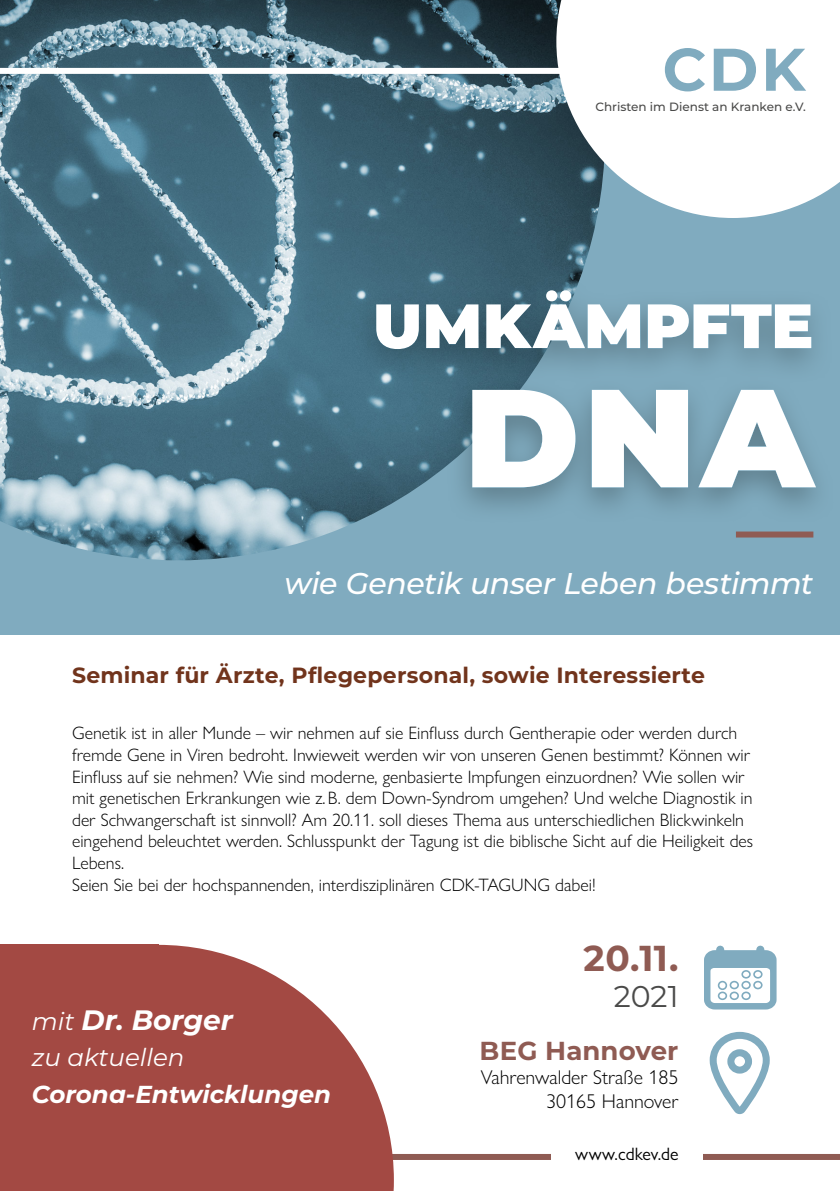
<style>
.page{position:relative;width:840px;height:1191px;background:#fff}
.page>*{position:absolute;margin:0;border:0;box-sizing:border-box;transform-origin:0 0}
.t1{font:900 139.2px "Montserrat";color:#fff}
.t2{font:900 62.4px "Montserrat";letter-spacing:.01em;color:#fff}
.t3{font:700 60px "Montserrat";color:#80abbf}
.Oprt{font:700 36px "Montserrat";color:#8f5b53}
.t4{font:italic 500 30px "Montserrat";letter-spacing:-.01em;color:#fff}
.Oprt-2{font:30px "Montserrat";color:#4a4a49}
.t5{font:italic 700 28px "Montserrat";color:#fff}
.Oprt-3{font:700 26px "Montserrat";color:#8f5b53}
.t6{font:italic 700 24.6px/36.8px "Montserrat";color:#fff}
.Oprt-4{font:700 22px "Montserrat";letter-spacing:.01em;color:#71341c}
.Fließtext_sFler{font:300 20px "Gill Sans Nova";color:#000}
.Fließtext_sFler-2{font:300 18px/21.6px "Gill Sans Nova";color:#000}
.t7{font:18px "Gill Sans Nova";color:#000}
.t8{font:500 12px "Montserrat";color:#4a4a49}
.s1{font-weight:400;font-size:24.6px}
.s2{font-weight:400}
</style>
<div class="page">
<div style="left:0;top:1154px;width:839px;height:6px;background:#8f5b53"></div>
<div style="left:0;top:150px;width:839px;height:485px;background:#80abbf"></div>
<img style="left:0;top:0;width:597px;height:560px">
<svg style="left:556px;top:0;width:283px;height:218px"></svg>
<div style="left:0;top:68px;width:587px;height:6px;background:#fff"></div>
<div style="left:350px;top:278px;width:486px;height:246px;background:#4a4a49;opacity:.61"></div>
<svg style="left:709px;top:1031px;width:61px;height:84px"></svg>
<div style="left:703px;top:950px;width:73px;height:59px;border:6px solid #80abbf;border-radius:7px"></div>
<svg style="left:704px;top:952px;width:71px;height:21px"></svg>
<div style="left:741px;top:970px;width:9px;height:8px;border:2px solid #80abbf;border-radius:50%"></div>
<div style="left:752px;top:970px;width:10px;height:8px;border:2px solid #80abbf;border-radius:50%"></div>
<div style="left:741px;top:980px;width:9px;height:9px;border:2px solid #80abbf;border-radius:50%"></div>
<div style="left:752px;top:980px;width:10px;height:9px;border:2px solid #80abbf;border-radius:50%"></div>
<div style="left:717px;top:980px;width:9px;height:10px;border:2px solid #80abbf;border-radius:50%"></div>
<div style="left:729px;top:980px;width:9px;height:9px;border:2px solid #80abbf;border-radius:50%"></div>
<div style="left:717px;top:991px;width:9px;height:9px;border:2px solid #80abbf;border-radius:50%"></div>
<div style="left:729px;top:991px;width:9px;height:9px;border:2px solid #80abbf;border-radius:50%"></div>
<div style="left:741px;top:991px;width:9px;height:9px;border:2px solid #80abbf;border-radius:50%"></div>
<div style="left:715px;top:949px;width:8px;height:5px;background:#80abbf"></div>
<div style="left:755px;top:949px;width:9px;height:5px;background:#80abbf"></div>
<div style="left:735px;top:531px;width:77px;height:6px;background:#8f5b53"></div>
<svg style="left:158px;top:945px;width:235px;height:246px;fill:#a34943"></svg>
<div style="left:0;top:945px;width:158px;height:246px;background:#a34943"></div>
<div style="left:551px;top:1147px;width:151px;height:16px;background:#fff"></div>
<p class="t3" style="left:662px;top:26px;width:144px">CDK</p>
<p class="t8" style="left:595px;top:98px;width:212px">Christen im Dienst an Kranken e.V.</p>
<h2 class="t2" style="left:373px;top:279px;width:441px">UMKÄMPFTE</h2>
<h1 class="t1" style="left:464px;top:333px;width:350px">DNA</h1>
<p class="t4" style="left:284px;top:563px;width:530px">wie Genetik unser Leben bestimmt</p>
<p class="Oprt-4" style="left:72px;top:660px;width:634px">Seminar für Ärzte, Pflegepersonal, sowie Interessierte</p>
<p class="Fließtext_sFler-2" style="left:72px;top:722px;width:682px">Genetik ist in aller Munde – wir nehmen auf sie Einfluss durch Gentherapie oder werden durch fremde Gene in Viren bedroht. Inwieweit werden wir von unseren Genen bestimmt? Können wir Einfluss auf sie nehmen? Wie sind moderne, genbasierte Impfungen einzuordnen? Wie sollen wir mit genetischen Erkrankungen wie z.B. dem Down-Syndrom umgehen? Und welche Diagnostik in der Schwangerschaft ist sinnvoll? Am 20.11. soll dieses Thema aus unterschiedlichen Blickwinkeln eingehend beleuchtet werden. Schlusspunkt der Tagung ist die biblische Sicht auf die Heiligkeit des Lebens.</p>
<p class="Fließtext_sFler-2" style="left:72px;top:873px;width:525px">Seien Sie bei der hochspannenden, interdisziplinären CDK-TAGUNG dabei!</p>
<p class="t5" style="left:32px;top:999px;width:202px"><span class="s1">mit</span> Dr. Borger</p>
<p class="t6" style="left:32px;top:1038px;width:300px"><span class="s2">zu aktuellen<br></span>Corona-Entwicklungen</p>
<p class="Oprt" style="left:583px;top:931px;width:96px">20.11.</p>
<p class="Oprt-2" style="left:613px;top:975px;width:66px">2021</p>
<p class="Oprt-3" style="left:479px;top:1031px;width:200px">BEG Hannover</p>
<p class="Fließtext_sFler" style="left:480px;top:1064px;width:199px">Vahrenwalder Straße 185</p>
<p class="Fließtext_sFler" style="left:546px;top:1088px;width:134px">30165 Hannover</p>
<p class="t7" style="left:575px;top:1143px;width:105px">www.cdkev.de</p>
</div>
